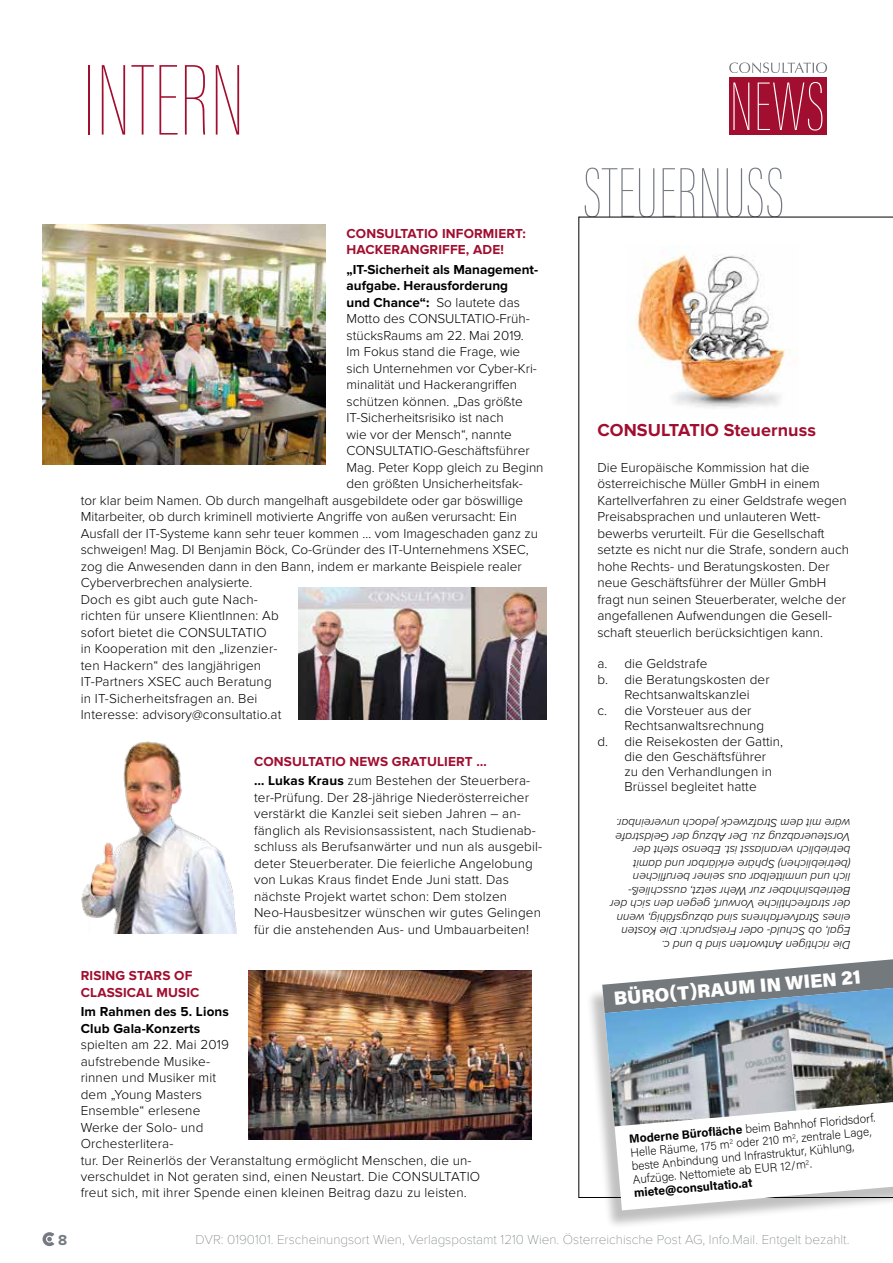
<style>
.page{position:relative;width:893px;height:1263px;background:#fff}
.page>*{position:absolute;margin:0;border:0;box-sizing:border-box;transform-origin:0 0}
.t1{font:100 104.25px "Acumin Pro Extra Cond";color:#a10e2f}
.t2{font:100 73.05px "Acumin Pro Extra Cond";color:#747982}
.t3{font:100 71.25px "Acumin Pro Extra Cond";color:#fff}
.t4{font:900 19.2px "Acumin Pro";color:#fff}
.t5{font:700 18px "Proxima Nova";letter-spacing:.005em;color:#a10e2f}
.t6{font:700 15px "Proxima Nova";color:#747982}
.t7{font:300 13.5px/16.5px "Proxima Nova";color:#000}
.t8{font:700 13.5px/16.5px "Proxima Nova";letter-spacing:.01em;color:#a10e2f}
.t9{font:100 13.5px "Proxima Nova T";color:#73797c}
.t10{font:700 13.5px/16.5px "Proxima Nova";color:#000}
.t11{font:italic 300 12px/13.5px "Proxima Nova";letter-spacing:-.005em;color:#000}
.t12{font:200 12px/13.5px "Acumin Pro";color:#000}
.s1{font-weight:700}
.s2{color:#000}
.s3{font-weight:300;color:#000}
</style>
<div class="page">
<svg style="left:43px;top:1232px;width:11px;height:14px"></svg>
<svg style="left:729px;top:62px;width:98px;height:11px"></svg>
<div style="left:729px;top:78px;width:98px;height:57px;background:#a10e2f"></div>
<svg style="left:579px;top:217px;width:314px;height:981px"></svg>
<img style="left:626px;top:245px;width:172px;height:172px">
<img style="left:299px;top:587px;width:247px;height:132px">
<img style="left:81px;top:741px;width:156px;height:193px">
<img style="left:43px;top:224px;width:282px;height:241px">
<img style="left:249px;top:970px;width:282px;height:169px">
<div style="left:586px;top:963px;width:307px;height:267px;background:#000;opacity:.25"></div>
<svg style="left:602px;top:1013px;width:291px;height:197px"></svg>
<svg style="left:602px;top:959px;width:291px;height:54px"></svg>
<img style="left:605px;top:988px;width:288px;height:138px">
<p class="t6" style="left:58px;top:1231px;width:11px">8</p>
<h1 class="t1" style="left:82px;top:39px;width:165px">INTERN</h1>
<p class="t8" style="left:347px;top:225px;width:181px">CONSULTATIO INFORMIERT:<br>HACKERANGRIFFE, ADE!</p>
<p class="t10" style="left:347px;top:261px;width:193px">„IT-Sicherheit als Management-</p>
<p class="t10" style="left:347px;top:278px;width:163px">aufgabe. Herausforderung</p>
<p class="t7" style="left:347px;top:294px;width:175px"><span class="s1">und Chance“:</span> So lautete das</p>
<p class="t7" style="left:347px;top:311px;width:185px">Motto des CONSULTATIO-Früh-</p>
<p class="t7" style="left:347px;top:327px;width:179px">stücksRaums am 22. Mai 2019.</p>
<p class="t7" style="left:347px;top:344px;width:175px">Im Fokus stand die Frage, wie</p>
<p class="t7" style="left:347px;top:360px;width:192px">sich Unternehmen vor Cyber-Kri-</p>
<p class="t7" style="left:347px;top:377px;width:172px">minalität und Hackerangriffen</p>
<p class="t7" style="left:347px;top:393px;width:178px">schützen können. „Das größte</p>
<p class="t7" style="left:347px;top:410px;width:159px">IT-Sicherheitsrisiko ist nach</p>
<p class="t7" style="left:347px;top:426px;width:167px">wie vor der Mensch“, nannte</p>
<p class="t7" style="left:347px;top:443px;width:185px">CONSULTATIO-Geschäftsführer</p>
<p class="t7" style="left:347px;top:459px;width:199px">Mag. Peter Kopp gleich zu Beginn</p>
<p class="t7" style="left:347px;top:476px;width:178px">den größten Unsicherheitsfak-</p>
<p class="t7" style="left:81px;top:492px;width:444px">tor klar beim Namen. Ob durch mangelhaft ausgebildete oder gar böswillige</p>
<p class="t7" style="left:81px;top:509px;width:438px">Mitarbeiter, ob durch kriminell motivierte Angriffe von außen verursacht: Ein</p>
<p class="t7" style="left:81px;top:525px;width:459px">Ausfall der IT-Systeme kann sehr teuer kommen … vom Imageschaden ganz zu</p>
<p class="t7" style="left:81px;top:542px;width:449px">schweigen! Mag. DI Benjamin Böck, Co-Gründer des IT-Unternehmens XSEC,</p>
<p class="t7" style="left:81px;top:558px;width:442px">zog die Anwesenden dann in den Bann, indem er markante Beispiele realer</p>
<p class="t7" style="left:81px;top:575px;width:173px">Cyberverbrechen analysierte.</p>
<p class="t7" style="left:81px;top:591px;width:179px">Doch es gibt auch gute Nach-</p>
<p class="t7" style="left:81px;top:608px;width:200px">richten für unsere KlientInnen: Ab</p>
<p class="t7" style="left:81px;top:624px;width:187px">sofort bietet die CONSULTATIO</p>
<p class="t7" style="left:81px;top:641px;width:198px">in Kooperation mit den „lizenzier-</p>
<p class="t7" style="left:81px;top:657px;width:182px">ten Hackern“ des langjährigen</p>
<p class="t7" style="left:81px;top:674px;width:192px">IT-Partners XSEC auch Beratung</p>
<p class="t7" style="left:81px;top:690px;width:178px">in IT-Sicherheitsfragen an. Bei</p>
<p class="t7" style="left:81px;top:707px;width:202px">Interesse: advisory@consultatio.at</p>
<p class="t8" style="left:254px;top:752px;width:278px;line-height:19.5px">CONSULTATIO NEWS GRATULIERT …<br><span class="s2">… Lukas Kraus</span> <span class="s3">zum Bestehen der Steuerbera-</span></p>
<p class="t7" style="left:254px;top:789px;width:290px">ter-Prüfung. Der 28-jährige Niederösterreicher verstärkt die Kanzlei seit sieben Jahren – an&shy;fänglich als Revisionsassistent, nach Studienab&shy;schluss als Berufsanwärter und nun als ausgebil&shy;deter Steuerberater. Die feierliche Angelobung von Lukas Kraus findet Ende Juni statt. Das nächste Projekt wartet schon: Dem stolzen Neo-Hausbesitzer wünschen wir gutes Gelingen für die anstehenden Aus- und Umbauarbeiten!</p>
<p class="t8" style="left:81px;top:968px;width:120px">RISING STARS OF<br>CLASSICAL MUSIC</p>
<p class="t10" style="left:81px;top:1004px;width:150px">Im Rahmen des 5. Lions<br>Club Gala-Konzerts</p>
<p class="t7" style="left:81px;top:1037px;width:401px">spielten am 22. Mai 2019<br>aufstrebende Musike-<br>rinnen und Musiker mit<br>dem „Young Masters<br>Ensemble“ erlesene<br>Werke der Solo- und<br>Orchesterlitera-<br>tur. Der Reinerlös der Veranstaltung ermöglicht Menschen, die un&shy;verschuldet in Not geraten sind, einen Neustart. Die CONSULTATIO freut sich, mit ihrer Spende einen kleinen Beitrag dazu zu leisten.</p>
<h3 class="t3" style="left:729px;top:64px;width:97px">NEWS</h3>
<h2 class="t2" style="left:583px;top:150px;width:203px">STEUERNUSS</h2>
<h3 class="t5" style="left:597px;top:419px;width:220px">CONSULTATIO Steuernuss</h3>
<p class="t7" style="left:597px;top:459px;width:253px">Die Europäische Kommission hat die österreichische Müller GmbH in einem Kartellverfahren zu einer Geldstrafe wegen Preisabsprachen und unlauteren Wett&shy;bewerbs verurteilt. Für die Gesellschaft setzte es nicht nur die Strafe, sondern auch hohe Rechts- und Beratungskosten. Der neue Geschäftsführer der Müller GmbH fragt nun seinen Steuerberater, welche der angefallenen Aufwendungen die Gesell&shy;schaft steuerlich berücksichtigen kann.</p>
<p class="t7" style="left:597px;top:656px;width:111px">a. die Geldstrafe</p>
<p class="t7" style="left:597px;top:671px;width:174px">b. die Beratungskosten der</p>
<p class="t7" style="left:624px;top:686px;width:127px">Rechtsanwaltskanzlei</p>
<p class="t7" style="left:597px;top:702px;width:155px">c. die Vorsteuer aus der</p>
<p class="t7" style="left:624px;top:717px;width:141px">Rechtsanwaltsrechnung</p>
<p class="t7" style="left:597px;top:733px;width:187px">d. die Reisekosten der Gattin,</p>
<p class="t7" style="left:624px;top:748px;width:143px">die den Geschäftsführer</p>
<p class="t7" style="left:624px;top:763px;width:149px">zu den Verhandlungen in</p>
<p class="t7" style="left:624px;top:778px;width:134px">Brüssel begleitet hatte</p>
<p class="t11" style="left:850px;top:951px;width:242px;rotate:-180deg">Die richtigen Antworten sind b und c.<br>Egal, ob Schuld- oder Freispruch: Die Kosten eines Strafverfahrens sind abzugsfähig, wenn der strafrechtliche Vorwurf, gegen den sich der Betriebsinhaber zur Wehr setzt, ausschließ&shy;lich und unmittelbar aus seiner beruflichen (betrieblichen) Sphäre erklärbar und damit betrieblich veranlasst ist. Ebenso steht der Vorsteuerabzug zu. Der Abzug der Geldstrafe wäre mit dem Strafzweck jedoch unvereinbar.</p>
<h3 class="t4" style="left:613px;top:985px;width:250px;rotate:-5deg">BÜRO(T)RAUM IN WIEN 21</h3>
<p class="t12" style="left:629px;top:1132px;width:248px;rotate:-5deg"><span class="s1">Moderne Bürofläche</span> beim Bahnhof Floridsdorf.<br>Helle Räume, 175 m<sup>2</sup> oder 210 m<sup>2</sup>, zentrale Lage, beste Anbindung und Infrastruktur, Kühlung, Aufzüge. Nettomiete ab EUR 12/m<sup>2</sup>. <span class="s1">miete@consultatio.at</span></p>
<p class="t9" style="left:196px;top:1232px;width:655px">DVR: 0190101. Erscheinungsort Wien, Verlagspostamt 1210 Wien. Österreichische Post AG, Info.Mail. Entgelt bezahlt.</p>
</div>
